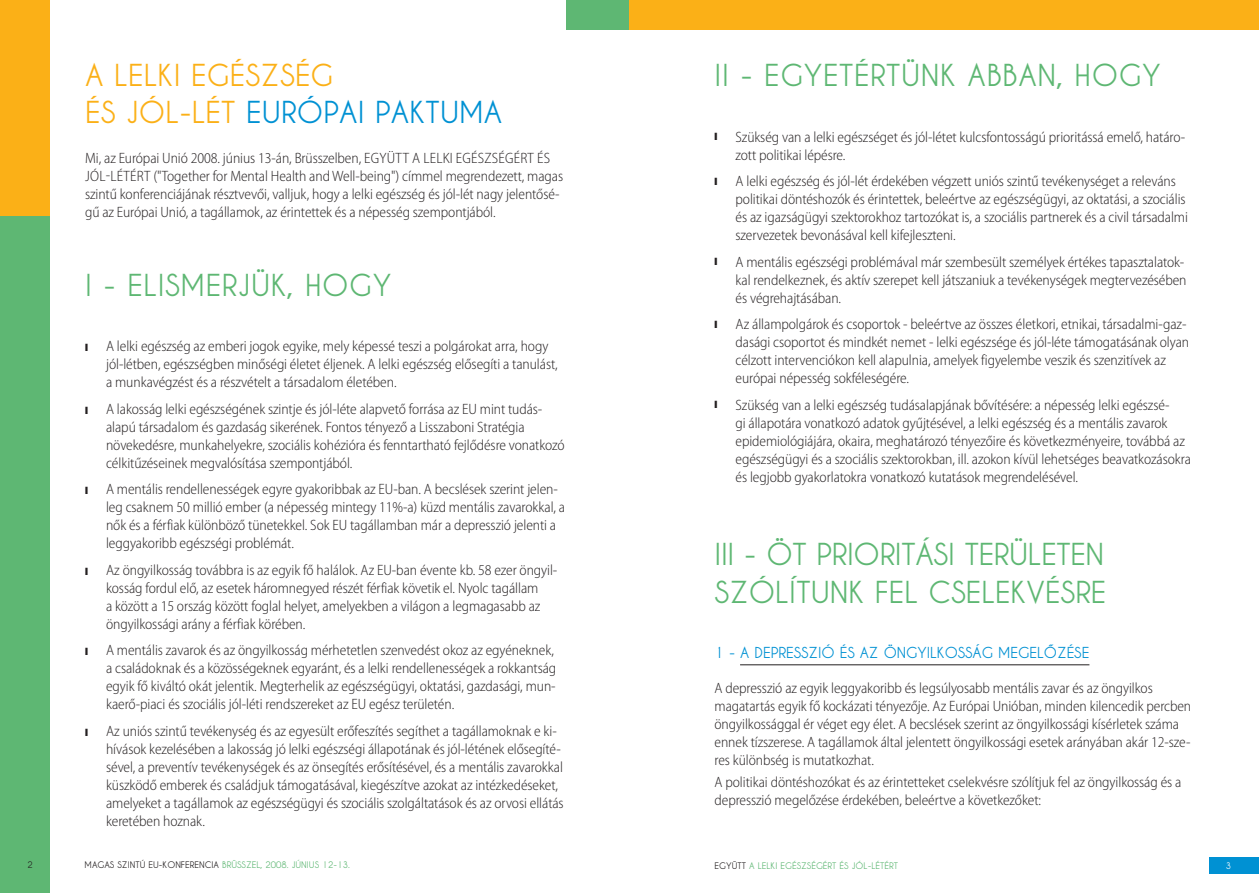
<style>
.page{position:relative;width:1259px;height:893px;background:#fff}
.page>*{position:absolute;margin:0;border:0;box-sizing:border-box;transform-origin:0 0}
.t1{font:700 30px/37.5px "Caviar Dreams";color:#5eb773}
.t2{font:700 30px/37.5px "Caviar Dreams";letter-spacing:.005em;color:#fbb017}
.t3{font:700 30px "Caviar Dreams";letter-spacing:.02em;color:#5eb773}
.t4{font:300 semi-condensed 15px/18px "Myriad Pro";letter-spacing:-.005em;color:#231f20}
.t5{font:700 15px "Caviar Dreams";letter-spacing:-.005em;color:#0091d3}
.t6{font:700 9px "Caviar Dreams";color:#5eb773}
.t7{font:700 9px "Caviar Dreams";color:#231f20}
.t8{font:700 9px "Caviar Dreams";color:#fff}
.s1{color:#0091d3}
.s2{color:#231f20}
</style>
<div class="page">
<div style="left:0;top:0;width:50px;height:893px;background:#5eb773"></div>
<div style="left:566px;top:0;width:63px;height:30px;background:#5eb773"></div>
<div style="left:629px;top:0;width:630px;height:30px;background:#fbb017"></div>
<div style="left:1209px;top:857px;width:50px;height:17px;background:#0091d3"></div>
<div style="left:0;top:0;width:50px;height:216px;background:#fbb017"></div>
<hr style="left:740px;top:664px;width:349px;height:1px;background:#231f20">
<h1 class="t2" style="left:85px;top:56px;width:417px">A LELKI EGÉSZSÉG<br>ÉS JÓL-LÉT <span class="s1">EURÓPAI PAKTUMA</span></h1>
<p class="t4" style="left:85px;top:149px;width:479px">Mi, az Európai Unió 2008. június 13-án, Brüsszelben, Együtt a lelki egészségért és jól-létért ("Together for Mental Health and Well-being") címmel megrendezett, magas szintű konferenciájának résztvevői, valljuk, hogy a lelki egészség és jól-lét nagy jelentősé&shy;gű az Európai Unió, a tagállamok, az érintettek és a népesség szempontjából.</p>
<h1 class="t3" style="left:85px;top:268px;width:308px">I - ELISMERJÜK, HOGY</h1>
<p class="t4" style="left:106px;top:338px;width:453px;text-indent:11px">lelki egészség az emberi jogok egyike, mely képessé teszi a polgárokat arra, hogy jól-létben, egészségben minőségi életet éljenek. A lelki egészség elősegíti a tanulást, a munkavégzést és a részvételt a társadalom életében.</p>
<p class="t4" style="left:85px;top:400px;width:13px">❙ A</p>
<p class="t4" style="left:85px;top:338px;width:13px">❙ A</p>
<p class="t4" style="left:106px;top:400px;width:460px;text-indent:11px">lakosság lelki egészségének szintje és jól-léte alapvető forrása az EU mint tudás&shy;alapú társadalom és gazdaság sikerének. Fontos tényező a Lisszaboni Stratégia növekedésre, munkahelyekre, szociális kohézióra és fenntartható fejlődésre vonatkozó célkitűzéseinek megvalósítása szempontjából.</p>
<p class="t4" style="left:85px;top:481px;width:13px">❙ A</p>
<p class="t4" style="left:106px;top:481px;width:460px;text-indent:11px">mentális rendellenességek egyre gyakoribbak az EU-ban. A becslések szerint jelen&shy;leg csaknem 50 millió ember (a népesség mintegy 11%-a) küzd mentális zavarokkal, a nők és a férfiak különböző tünetekkel. Sok EU tagállamban már a depresszió jelenti a leggyakoribb egészségi problémát.</p>
<p class="t4" style="left:106px;top:561px;width:453px;text-indent:-21px">❙ Az öngyilkosság továbbra is az egyik fő halálok. Az EU-ban évente kb. 58 ezer öngyil&shy;kosság fordul elő, az esetek háromnegyed részét férfiak követik el. Nyolc tagállam<br>a között a 15 ország között foglal helyet, amelyekben a világon a legmagasabb az öngyilkossági arány a férfiak körében.</p>
<p class="t4" style="left:85px;top:642px;width:13px">❙ A</p>
<p class="t4" style="left:106px;top:642px;width:452px;text-indent:11px">mentális zavarok és az öngyilkosság mérhetetlen szenvedést okoz az egyéneknek, a családoknak és a közösségeknek egyaránt, és a lelki rendellenességek a rokkantság egyik fő kiváltó okát jelentik. Megterhelik az egészségügyi, oktatási, gazdasági, mun&shy;kaerő-piaci és szociális jól-léti rendszereket az EU egész területén.</p>
<p class="t4" style="left:106px;top:722px;width:459px;text-indent:-21px">❙ Az uniós szintű tevékenység és az egyesült erőfeszítés segíthet a tagállamoknak e ki&shy;hívások kezelésében a lakosság jó lelki egészségi állapotának és jól-létének elősegíté&shy;sével, a preventív tevékenységek és az önsegítés erősítésével, és a mentális zavarokkal küszködő emberek és családjuk támogatásával, kiegészítve azokat az intézkedéseket, amelyeket a tagállamok az egészségügyi és szociális szolgáltatások és az orvosi ellátás keretében hoznak.</p>
<h1 class="t3" style="left:714px;top:58px;width:271px">II - EGYETÉRTÜNK ABBA</h1>
<h1 class="t1" style="left:1037px;top:56px;width:125px">N, HOGY</h1>
<p class="t4" style="left:735px;top:128px;width:451px;text-indent:-21px">❙ Szükség van a lelki egészséget és jól-létet kulcsfontosságú prioritássá emelő, határo&shy;zott politikai lépésre.</p>
<p class="t4" style="left:714px;top:172px;width:13px">❙ A</p>
<p class="t4" style="left:735px;top:172px;width:454px;text-indent:11px">lelki egészség és jól-lét érdekében végzett uniós szintű tevékenységet a releváns politikai döntéshozók és érintettek, beleértve az egészségügyi, az oktatási, a szociális és az igazságügyi szektorokhoz tartozókat is, a szociális partnerek és a civil társadalmi szervezetek bevonásával kell kifejleszteni.</p>
<p class="t4" style="left:714px;top:253px;width:13px">❙ A</p>
<p class="t4" style="left:735px;top:253px;width:452px;text-indent:11px">mentális egészségi problémával már szembesült személyek értékes tapasztalatok&shy;kal rendelkeznek, és aktív szerepet kell játszaniuk a tevékenységek megtervezésében és végrehajtásában.</p>
<p class="t4" style="left:735px;top:315px;width:455px;text-indent:-21px">❙ Az állampolgárok és csoportok - beleértve az összes életkori, etnikai, társadalmi-gaz&shy;dasági csoportot és mindkét nemet - lelki egészsége és jól-léte támogatásának olyan célzott intervenciókon kell alapulnia, amelyek figyelembe veszik és szenzitívek az európai népesség sokféleségére.</p>
<p class="t4" style="left:735px;top:396px;width:457px;text-indent:-21px">❙ Szükség van a lelki egészség tudásalapjának bővítésére: a népesség lelki egészsé-<br>gi állapotára vonatkozó adatok gyűjtésével, a lelki egészség és a mentális zavarok epidemiológiájára, okaira, meghatározó tényezőire és következményeire, továbbá az egészségügyi és a szociális szektorokban, ill. azokon kívül lehetséges beavatkozásokra és legjobb gyakorlatokra vonatkozó kutatások megrendelésével.</p>
<h1 class="t1" style="left:714px;top:535px;width:393px">III - ÖT PRIORITÁSI TERÜLETEN<br>SZÓLÍTUNK FEL CSELEKVÉSRE</h1>
<p class="t5" style="left:714px;top:644px;width:376px">1 - A DEPRESSZIÓ ÉS AZ ÖNGYILKOSSÁG MEGELŐZÉSE</p>
<p class="t4" style="left:714px;top:679px;width:478px">A depresszió az egyik leggyakoribb és legsúlyosabb mentális zavar és az öngyilkos magatartás egyik fő kockázati tényezője. Az Európai Unióban, minden kilencedik percben öngyilkossággal ér véget egy élet. A becslések szerint az öngyilkossági kísérletek száma ennek tízszerese. A tagállamok által jelentett öngyilkossági esetek arányában akár 12-sze&shy;res különbség is mutatkozhat.</p>
<p class="t4" style="left:714px;top:774px;width:468px">A politikai döntéshozókat és az érintetteket cselekvésre szólítjuk fel az öngyilkosság és a depresszió megelőzése érdekében, beleértve a következőket:</p>
<p class="t7" style="left:28px;top:860px;width:7px">2</p>
<p class="t6" style="left:85px;top:860px;width:267px"><span class="s2">MAGAS SZINTÚ EU-KONFERENCIA</span> BRÜSSZEL, 2008. JÚNIUS 12-13.</p>
<p class="t6" style="left:714px;top:861px;width:185px"><span class="s2">EGYÜTT</span> A LELKI EGÉSZSÉGÉRT ÉS JÓL-LÉTÉRT</p>
<p class="t8" style="left:1226px;top:861px;width:7px">3</p>
</div>
